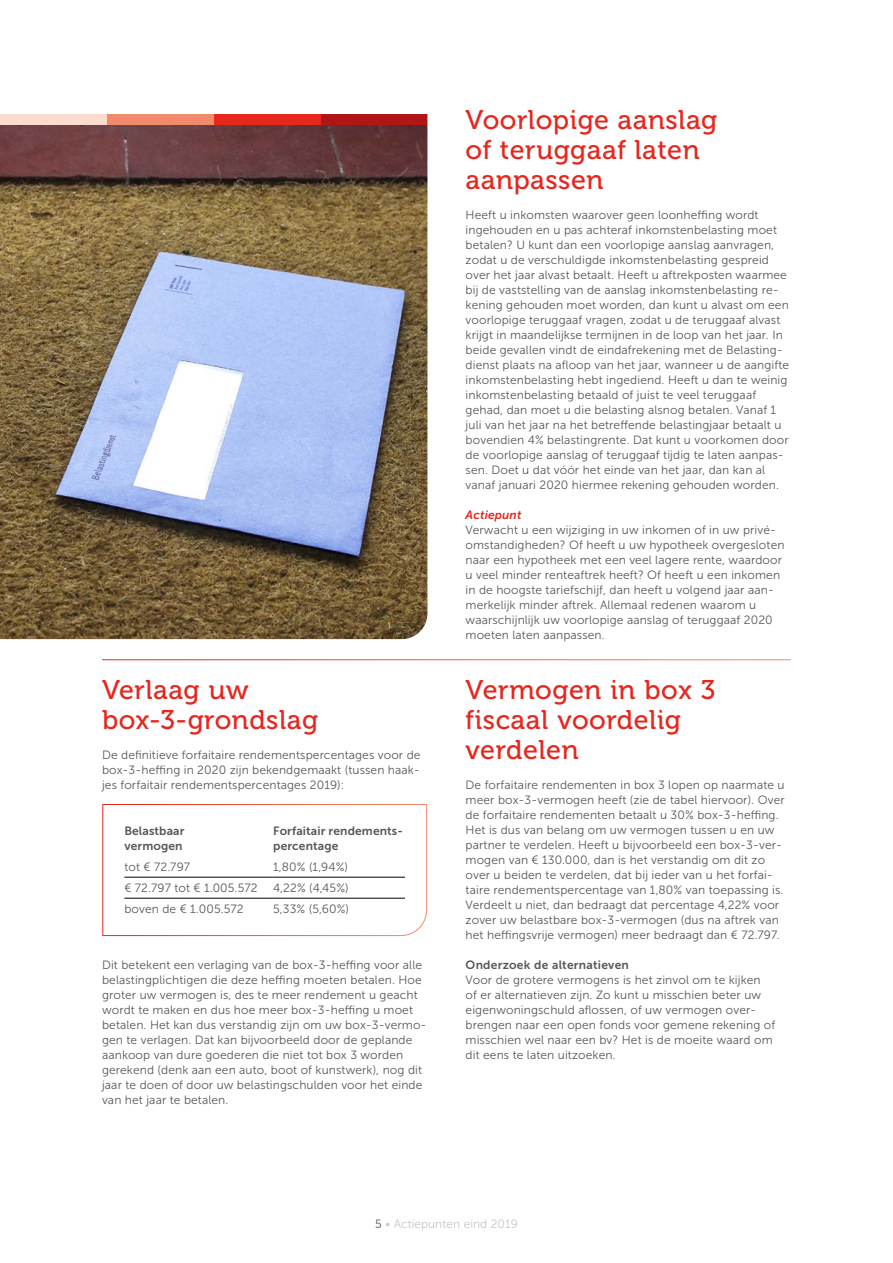
<style>
.page{position:relative;width:893px;height:1263px;background:#fff}
.page>*{position:absolute;margin:0;border:0;box-sizing:border-box;transform-origin:0 0}
.t1{font:27px/30px "Museo 500";letter-spacing:.02em;color:#e5271e}
.t2{font:12px/15px "Museo Sans 300";letter-spacing:.01em;color:#575756}
.t3{font:12px/15px "Museo Sans 700";letter-spacing:.01em;color:#575756}
.t4{font:12px "Museo Sans 300";color:#c6c6c6}
.t5{font:italic 12px "Museo Sans 700";letter-spacing:.01em;color:#e5271e}
.s1{color:#575756}
</style>
<div class="page">
<svg style="left:102px;top:804px;width:325px;height:132px"></svg>
<hr style="left:124px;top:877px;width:149px;height:1px;background:#000">
<hr style="left:273px;top:877px;width:132px;height:1px;background:#000">
<hr style="left:124px;top:898px;width:149px;height:1px;background:#000">
<hr style="left:273px;top:898px;width:132px;height:1px;background:#000">
<img style="left:0;top:124px;width:427px;height:515px">
<div style="left:320px;top:114px;width:107px;height:10px;background:#af1615"></div>
<div style="left:214px;top:114px;width:106px;height:10px;background:#e5271e"></div>
<div style="left:107px;top:114px;width:107px;height:10px;background:#f18a6c"></div>
<div style="left:0;top:114px;width:107px;height:10px;background:#fcdcce"></div>
<h1 class="t1" style="left:102px;top:675px;width:218px">Verlaag uw box-3-grondslag</h1>
<p class="t2" style="left:102px;top:747px;width:320px;text-align:justify">De definitieve forfaitaire rendementspercentages voor de box-3-heffing in 2020 zijn bekendgemaakt (tussen haak&shy;jes forfaitair rendementspercentages 2019):</p>
<p class="t3" style="left:124px;top:823px;width:62px">Belastbaar vermogen</p>
<p class="t3" style="left:273px;top:823px;width:131px">Forfaitair rendements&shy;percentage</p>
<p class="t2" style="left:124px;top:860px;width:67px">tot € 72.797</p>
<p class="t2" style="left:273px;top:860px;width:76px">1,80% (1,94%)</p>
<p class="t2" style="left:124px;top:881px;width:135px">€ 72.797 tot € 1.005.572</p>
<p class="t2" style="left:273px;top:881px;width:77px">4,22% (4,45%)</p>
<p class="t2" style="left:124px;top:902px;width:121px">boven de € 1.005.572</p>
<p class="t2" style="left:273px;top:902px;width:77px">5,33% (5,60%)</p>
<p class="t2" style="left:102px;top:957px;width:326px">Dit betekent een verlaging van de box-3-heffing voor alle belastingplichtigen die deze heffing moeten betalen. Hoe groter uw vermogen is, des te meer rendement u geacht wordt te maken en dus hoe meer box-3-heffing u moet betalen. Het kan dus verstandig zijn om uw box-3-vermo&shy;gen te verlagen. Dat kan bijvoorbeeld door de geplande aankoop van dure goederen die niet tot box 3 worden gerekend (denk aan een auto, boot of kunstwerk), nog dit jaar te doen of door uw belastingschulden voor het einde van het jaar te betalen.</p>
<h1 class="t1" style="left:466px;top:105px;width:253px">Voorlopige aanslag of teruggaaf laten aanpassen</h1>
<p class="t2" style="left:466px;top:207px;width:325px">Heeft u inkomsten waarover geen loonheffing wordt ingehouden en u pas achteraf inkomstenbelasting moet betalen? U kunt dan een voorlopige aanslag aanvragen, zodat u de verschuldigde inkomstenbelasting gespreid over het jaar alvast betaalt. Heeft u aftrekposten waarmee bij de vaststelling van de aanslag inkomstenbelasting re&shy;kening gehouden moet worden, dan kunt u alvast om een voorlopige teruggaaf vragen, zodat u de teruggaaf alvast krijgt in maandelijkse termijnen in de loop van het jaar. In beide gevallen vindt de eindafrekening met de Belasting&shy;dienst plaats na afloop van het jaar, wanneer u de aangifte inkomstenbelasting hebt ingediend. Heeft u dan te weinig inkomstenbelasting betaald of juist te veel teruggaaf gehad, dan moet u die belasting alsnog betalen. Vanaf 1 juli van het jaar na het betreffende belastingjaar betaalt u bovendien 4% belastingrente. Dat kunt u voorkomen door de voorlopige aanslag of teruggaaf tijdig te laten aanpas&shy;sen. Doet u dat vóór het einde van het jaar, dan kan al vanaf januari 2020 hiermee rekening gehouden worden.</p>
<p class="t5" style="left:466px;top:508px;width:57px">Actiepunt</p>
<p class="t2" style="left:466px;top:522px;width:320px">Verwacht u een wijziging in uw inkomen of in uw privé&shy;omstandigheden? Of heeft u uw hypotheek overgesloten naar een hypotheek met een veel lagere rente, waardoor u veel minder renteaftrek heeft? Of heeft u een inkomen in de hoogste tariefschijf, dan heeft u volgend jaar aan&shy;merkelijk minder aftrek. Allemaal redenen waarom u waarschijnlijk uw voorlopige aanslag of teruggaaf 2020 moeten laten aanpassen.</p>
<h1 class="t1" style="left:466px;top:675px;width:251px">Vermogen in box 3 fiscaal voordelig verdelen</h1>
<p class="t2" style="left:466px;top:777px;width:321px">De forfaitaire rendementen in box 3 lopen op naarmate u meer box-3-vermogen heeft (zie de tabel hiervoor). Over de forfaitaire rendementen betaalt u 30% box-3-heffing.<br>Het is dus van belang om uw vermogen tussen u en uw partner te verdelen. Heeft u bijvoorbeeld een box-3-ver&shy;mogen van € 130.000, dan is het verstandig om dit zo over u beiden te verdelen, dat bij ieder van u het forfai&shy;taire rendementspercentage van 1,80% van toepassing is.<br>Verdeelt u niet, dan bedraagt dat percentage 4,22% voor zover uw belastbare box-3-vermogen (dus na aftrek van het heffingsvrije vermogen) meer bedraagt dan € 72.797.</p>
<p class="t3" style="left:466px;top:957px;width:165px">Onderzoek de alternatieven</p>
<p class="t2" style="left:466px;top:972px;width:311px">Voor de grotere vermogens is het zinvol om te kijken<br>of er alternatieven zijn. Zo kunt u misschien beter uw eigenwoningschuld aflossen, of uw vermogen over&shy;brengen naar een open fonds voor gemene rekening of misschien wel naar een bv? Het is de moeite waard om dit eens te laten uitzoeken.</p>
<p class="t4" style="left:375px;top:1218px;width:144px"><span class="s1">5</span> • Actiepunten eind 2019</p>
</div>
